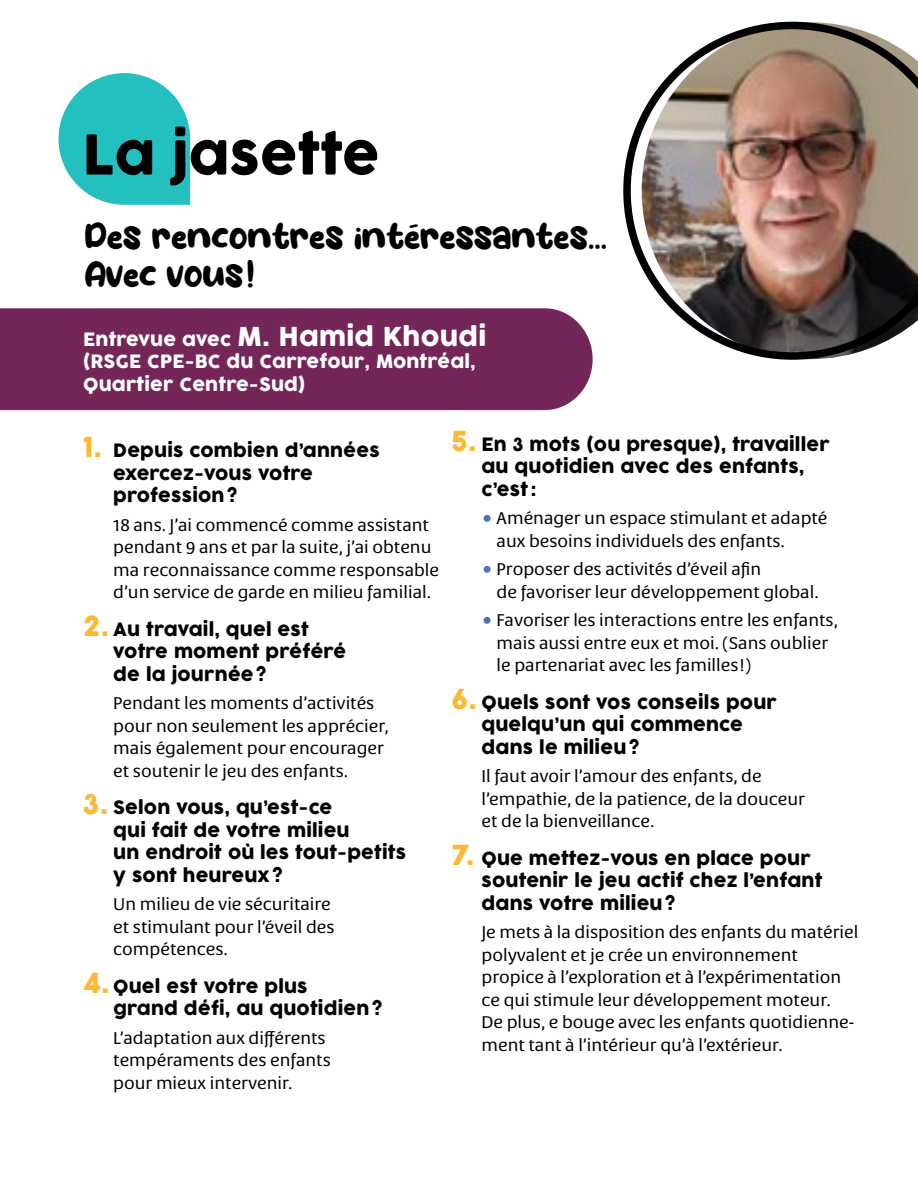
<style>
.page{position:relative;width:918px;height:1188px;background:#fff}
.page>*{position:absolute;margin:0;border:0;box-sizing:border-box;transform-origin:0 0}
.t1{font:54px "COCOGOOSE";color:#000}
.t2{font:31.5px/37.8px "Water Galon";color:#000}
.t3{font:25.5px "COCOGOOSE";letter-spacing:.01em;color:#fff}
.t4{font:18px/22.5px "COCOGOOSE";letter-spacing:.01em;color:#000}
.t5{font:18px/22.5px "COCOGOOSE";letter-spacing:.01em;color:#fff}
.t6{font:16.5px/22.5px "Sanserata";color:#000}
.s1{font-size:18px}
.s2{font-size:27px;color:#fcb833}
.s3{font-size:22.5px;color:#4f70bf}
</style>
<div class="page">
<svg style="left:59px;top:73px;width:131px;height:132px"></svg>
<div style="left:0;top:308px;width:593px;height:102px;background:#752659"></div>
<svg style="left:409px;top:224px;width:9px;height:4px"></svg>
<img style="left:623px;top:22px;width:295px;height:338px">
<h1 class="t1" style="left:83px;top:114px;width:298px">La jasette</h1>
<h2 class="t2" style="left:85px;top:220px;width:524px">Des rencontres interessantes...<br>Avec vous!</h2>
<h3 class="t3" style="left:83px;top:317px;width:405px"><span class="s1">Entrevue avec</span> M. Hamid Khoudi</h3>
<p class="t5" style="left:83px;top:351px;width:394px">(RSGE CPE-BC du Carrefour, Montréal,<br>Quartier Centre-Sud)</p>
<p class="t4" style="left:113px;top:440px;width:268px;text-indent:-30px"><span class="s2">1.</span> Depuis combien d’années exercez-vous votre profession ?</p>
<p class="t6" style="left:113px;top:514px;width:327px">18 ans. J’ai commencé comme assistant pendant 9 ans et par la suite, j’ai obtenu ma reconnaissance comme responsable d’un service de garde en milieu familial.</p>
<p class="t4" style="left:113px;top:618px;width:234px;text-indent:-30px"><span class="s2">2.</span> Au travail, quel est votre moment préféré de la journée ?</p>
<p class="t6" style="left:113px;top:692px;width:277px">Pendant les moments d’activités pour non seulement les apprécier, mais également pour encourager et soutenir le jeu des enfants.</p>
<p class="t4" style="left:113px;top:797px;width:294px;text-indent:-30px"><span class="s2">3.</span> Selon vous, qu’est-ce<br>qui fait de votre milieu<br>un endroit où les tout-petits y sont heureux?</p>
<p class="t6" style="left:113px;top:893px;width:223px">Un milieu de vie sécuritaire et stimulant pour l’éveil des compétences.</p>
<p class="t4" style="left:113px;top:975px;width:271px;text-indent:-30px"><span class="s2">4.</span> Quel est votre plus<br>grand défi, au quotidien ?</p>
<p class="t6" style="left:113px;top:1027px;width:219px">L’adaptation aux différents tempéraments des enfants pour mieux intervenir.</p>
<p class="t4" style="left:482px;top:433px;width:350px;text-indent:-30px"><span class="s2">5.</span> En 3 mots (ou presque), travailler au quotidien avec des enfants, c’est :</p>
<p class="t6" style="left:497px;top:507px;width:332px;text-indent:-15px"><span class="s3">•</span> Aménager un espace stimulant et adapté aux besoins individuels des enfants.</p>
<p class="t6" style="left:497px;top:558px;width:323px;text-indent:-15px"><span class="s3">•</span> Proposer des activités d’éveil afin<br>de favoriser leur développement global.</p>
<p class="t6" style="left:497px;top:609px;width:343px;text-indent:-15px"><span class="s3">•</span> Favoriser les interactions entre les enfants, mais aussi entre eux et moi. (Sans oublier le partenariat avec les familles!)</p>
<p class="t4" style="left:482px;top:691px;width:297px;text-indent:-30px"><span class="s2">6.</span> Quels sont vos conseils pour quelqu’un qui commence dans le milieu ?</p>
<p class="t6" style="left:482px;top:765px;width:325px">Il faut avoir l’amour des enfants, de l’empathie, de la patience, de la douceur et de la bienveillance.</p>
<p class="t4" style="left:482px;top:847px;width:342px;text-indent:-30px"><span class="s2">7.</span> Que mettez-vous en place pour soutenir le jeu actif chez l’enfant dans votre milieu ?</p>
<p class="t6" style="left:482px;top:921px;width:378px">Je mets à la disposition des enfants du matériel polyvalent et je crée un environnement propice à l’exploration et à l’expérimentation ce qui stimule leur développement moteur.<br>De plus, e bouge avec les enfants quotidienne&shy;ment tant à l’intérieur qu’à l’extérieur.</p>
</div>
